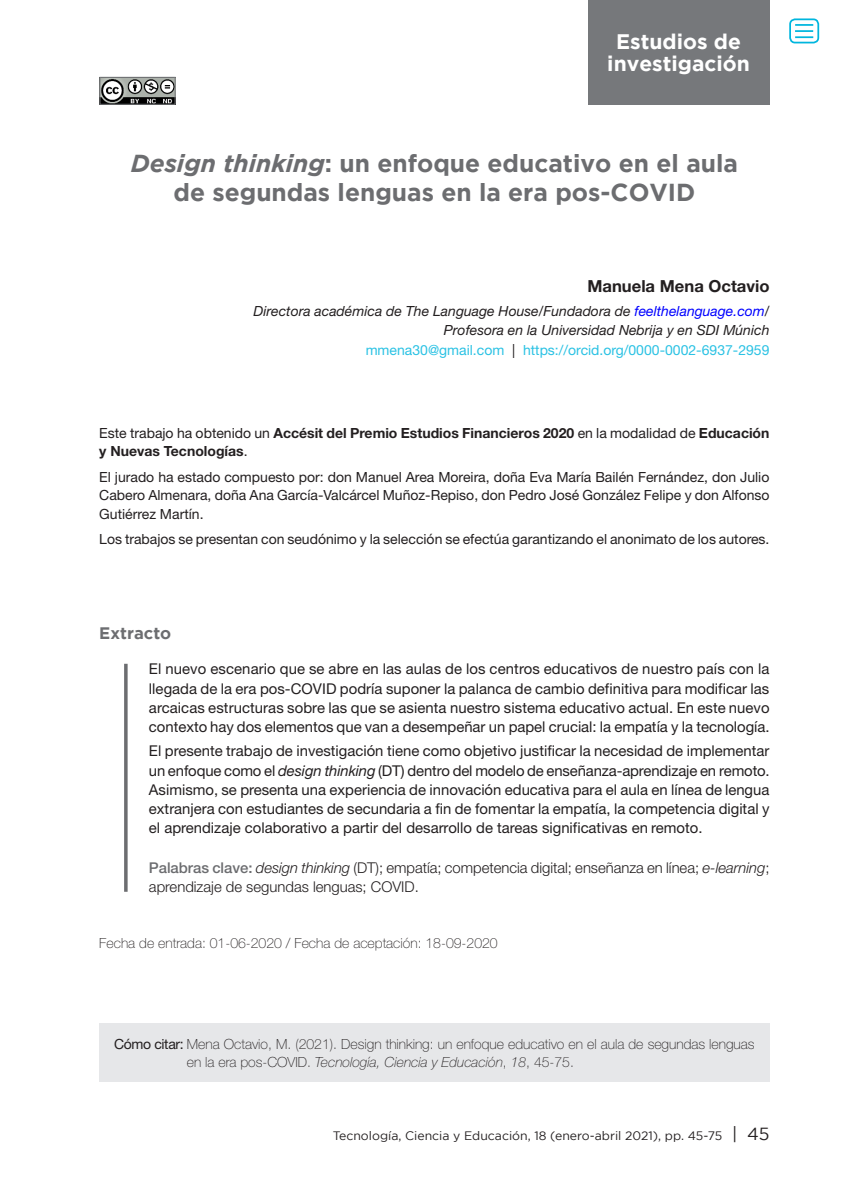
<style>
.page{position:relative;width:844px;height:1191px;background:#fff}
.page>*{position:absolute;margin:0;border:0;box-sizing:border-box;transform-origin:0 0}
.Título_NUEVO_FORMATO{font:700 24.5px/29.8px "Gotham";color:#6c6d70;text-align:center}
.t1{font:700 21px/21.9px "Gotham";color:#fff;text-align:center}
.Autor_Helv{font:700 16.62px "Helvetica Neue LT Std";color:#231f20}
.t2{font:700 16.62px "Gotham";color:#6c6d70}
.Texto_EXTRACTO{font:14.88px/19.2px "Helvetica Neue LT Std";color:#231f20;text-align:justify}
.P__CLAVE{font:300 14.88px/19.2px "Helvetica Neue LT Std";color:#231f20}
.Trabajo_Seleccionado{font:14px/18.4px "Helvetica Neue LT Std";color:#231f20;text-align:justify}
.Cómo_citar{font:100 14px/18.4px "Helvetica Neue LT Std";color:#231f20}
.Cargo_Helv{font:italic 14px/19.2px "Helvetica Neue LT Std";color:#231f20;text-align:right}
.Trabajo_Seleccionado-2{font:700 14px/18.4px "Helvetica Neue LT Std";color:#231f20}
.correo_electronico_a{font:14px "Helvetica Neue LT Std";color:#2bc2e4}
.FECHAS_DE_TRABAJO{font:100 14px "Helvetica Neue LT Std";color:#231f20}
.t3{font:12.25px "Gotham";color:#231f20}
.s1{font-style:italic}
.s2{color:#00f}
.s3{color:#231f20}
.s4{font-weight:400}
.s5{font-weight:500;color:#6c6d70}
.s6{font-size:17.5px}
</style>
<div class="page">
<div style="left:587px;top:0;width:182px;height:104px;background:#76787b"></div>
<img style="left:101px;top:79px;width:72px;height:24px">
<div style="left:99px;top:77px;width:76px;height:28px;border:1px solid #76787b"></div>
<div style="left:789px;top:18px;width:30px;height:25px;border:2px solid #00b6de;border-radius:5px"></div>
<svg style="left:795px;top:24px;width:18px;height:14px"></svg>
<svg style="left:124px;top:664px;width:4px;height:227px"></svg>
<div style="left:99px;top:1023px;width:670px;height:58px;background:#e6e7e9"></div>
<p class="t1" style="left:607px;top:31px;width:144px">Estudios de investigación</p>
<p class="Título_NUEVO_FORMATO" style="left:131px;top:147px;width:608px"><span class="s1">Design thinking</span>: un enfoque educativo en el aula de segundas lenguas en la era pos-COVID</p>
<p class="Autor_Helv" style="left:587px;top:276px;width:183px">Manuela Mena Octavio</p>
<p class="Cargo_Helv" style="left:253px;top:301px;width:517px">Directora académica de The Language House/Fundadora de <span class="s2">feelthelanguage.com</span>/<br>Profesora en la Universidad Nebrija y en SDI Múnich</p>
<p class="correo_electronico_a" style="left:365px;top:341px;width:405px">mmena30@gmail.com <span class="s3">|</span> https://orcid.org/0000-0002-6937-2959</p>
<p class="Trabajo_Seleccionado-2" style="left:99px;top:423px;width:671px"><span class="s4">Este trabajo ha obtenido un</span> Accésit del Premio Estudios Financieros 2020 <span class="s4">en la modalidad de</span> Educación y Nuevas Tecnologías<span class="s4">.</span></p>
<p class="Trabajo_Seleccionado" style="left:99px;top:467px;width:671px">El jurado ha estado compuesto por: don Manuel Area Moreira, doña Eva María Bailén Fernández, don Julio Cabero Almenara, doña Ana García-Valcárcel Muñoz-Repiso, don Pedro José González Felipe y don Alfonso Gutiérrez Martín.</p>
<p class="Trabajo_Seleccionado" style="left:99px;top:530px;width:671px">Los trabajos se presentan con seudónimo y la selección se efectúa garantizando el anonimato de los autores.</p>
<p class="t2" style="left:99px;top:623px;width:73px">Extracto</p>
<p class="Texto_EXTRACTO" style="left:149px;top:659px;width:622px">El nuevo escenario que se abre en las aulas de los centros educativos de nuestro país con la llegada de la era pos-COVID podría suponer la palanca de cambio definitiva para modificar las arcaicas estructuras sobre las que se asienta nuestro sistema educativo actual. En este nuevo contexto hay dos elementos que van a desempeñar un papel crucial: la empatía y la tecnología.</p>
<p class="Texto_EXTRACTO" style="left:149px;top:741px;width:622px">El presente trabajo de investigación tiene como objetivo justificar la necesidad de implementar un enfoque como el <span class="s1">design thinking</span> (DT) dentro del modelo de enseñanza-aprendizaje en remoto.<br>Asimismo, se presenta una experiencia de innovación educativa para el aula en línea de lengua extranjera con estudiantes de secundaria a fin de fomentar la empatía, la competencia digital y el aprendizaje colaborativo a partir del desarrollo de tareas significativas en remoto.</p>
<p class="P__CLAVE" style="left:149px;top:857px;width:622px"><span class="s5">Palabras clave:</span> <span class="s1">design thinking</span> (DT); empatía; competencia digital; enseñanza en línea; <span class="s1">e-learning</span>; aprendizaje de segundas lenguas; COVID.</p>
<p class="FECHAS_DE_TRABAJO" style="left:99px;top:934px;width:400px">Fecha de entrada: 01-06-2020 / Fecha de aceptación: 18-09-2020</p>
<p class="Cómo_citar" style="left:187px;top:1034px;width:569px;text-indent:-73px"><span class="s4">Cómo citar:</span> Mena Octavio, M. (2021). Design thinking: un enfoque educativo en el aula de segundas lenguas en la era pos-COVID. <span class="s1">Tecnología, Ciencia y Educación</span>, <span class="s1">18</span>, 45-75.</p>
<p class="t3" style="left:332px;top:1128px;width:438px">Tecnología, Ciencia y Educación, 18 (enero-abril 2021), pp. 45-75 <span class="s6">| 45</span></p>
</div>
